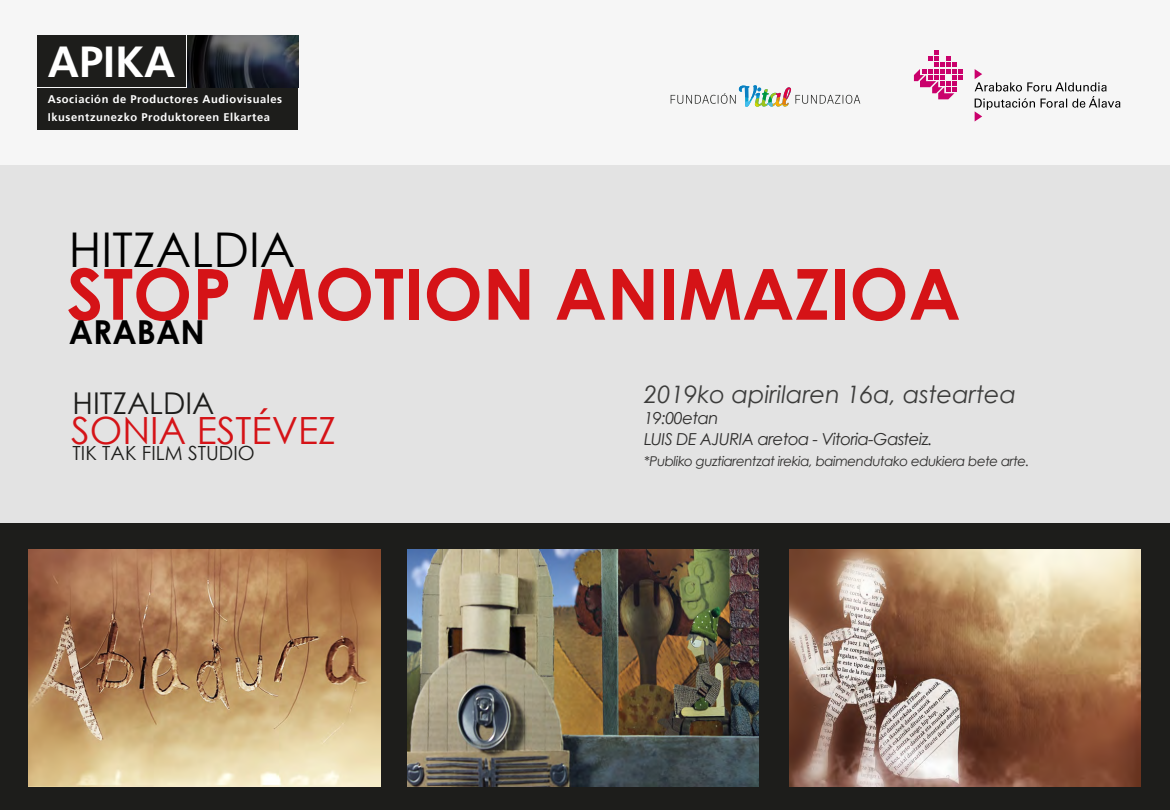
<style>
.page{position:relative;width:1170px;height:810px;background:#fff}
.page>*{position:absolute;margin:0;border:0;box-sizing:border-box;transform-origin:0 0}
.t1{font:700 70.5px "Century Gothic";color:#d51317}
.t2{font:47.85px "Century Gothic";color:#000}
.t3{font:700 43.35px "Frutiger 65";color:#fff}
.t4{font:37.5px "Century Gothic";color:#d51317}
.t5{font:700 33px "Century Gothic";color:#000}
.t6{font:30px "Century Gothic";color:#1d1d1b}
.t7{font:italic 24px "Century Gothic";color:#3c3c3b}
.t8{font:19.5px "Century Gothic";color:#1d1d1b}
.t9{font:italic 16.5px/21px "Century Gothic";letter-spacing:-.035em;color:#2e2d2c}
.t10{font:italic 13.5px "Century Gothic";letter-spacing:-.035em;color:#2e2d2c}
.t11{font:700 11.1px/17.5px "Frutiger 65";letter-spacing:.05em;color:#fff}
</style>
<div class="page">
<div style="left:0;top:2px;width:1169px;height:808px;background:#e3e3e3"></div>
<div style="left:0;top:0;width:1169px;height:165px;background:#f6f6f6"></div>
<svg style="left:914px;top:51px;width:48px;height:48px"></svg>
<svg style="left:974px;top:69px;width:146px;height:52px"></svg>
<div style="left:38px;top:35px;width:148px;height:52px;background:#1d1d1b"></div>
<img style="left:187px;top:35px;width:111px;height:52px">
<div style="left:38px;top:88px;width:260px;height:41px;background:#1d1d1b"></div>
<svg style="left:670px;top:85px;width:190px;height:22px"></svg>
<div style="left:0;top:523px;width:1170px;height:287px;background:#1d1d1b"></div>
<img style="left:29px;top:549px;width:351px;height:237px">
<img style="left:407px;top:549px;width:351px;height:237px">
<img style="left:789px;top:549px;width:351px;height:237px">
<h3 class="t3" style="left:48px;top:37px;width:129px">APIKA</h3>
<p class="t11" style="left:48px;top:91px;width:236px">Asociación de Productores Audiovisuales<br>Ikusentzunezko Produktoreen Elkartea</p>
<h2 class="t2" style="left:69px;top:220px;width:228px">HITZALDIA</h2>
<h1 class="t1" style="left:67px;top:250px;width:895px">STOP MOTION ANIMAZIOA</h1>
<h3 class="t5" style="left:69px;top:311px;width:137px">ARABAN</h3>
<h3 class="t6" style="left:73px;top:385px;width:143px">HITZALDIA</h3>
<h3 class="t8" style="left:73px;top:441px;width:184px">TIK TAK FILM STUDIO</h3>
<h3 class="t4" style="left:71px;top:407px;width:266px">SONIA ESTÉVEZ</h3>
<h3 class="t7" style="left:644px;top:380px;width:373px">2019ko apirilaren 16a, asteartea</h3>
<h3 class="t9" style="left:644px;top:407px;width:290px">19:00etan<br>LUIS DE AJURIA aretoa - Vitoria-Gasteiz.</h3>
<p class="t10" style="left:644px;top:453px;width:387px">*Publiko guztiarentzat irekia, baimendutako edukiera bete arte.</p>
</div>
